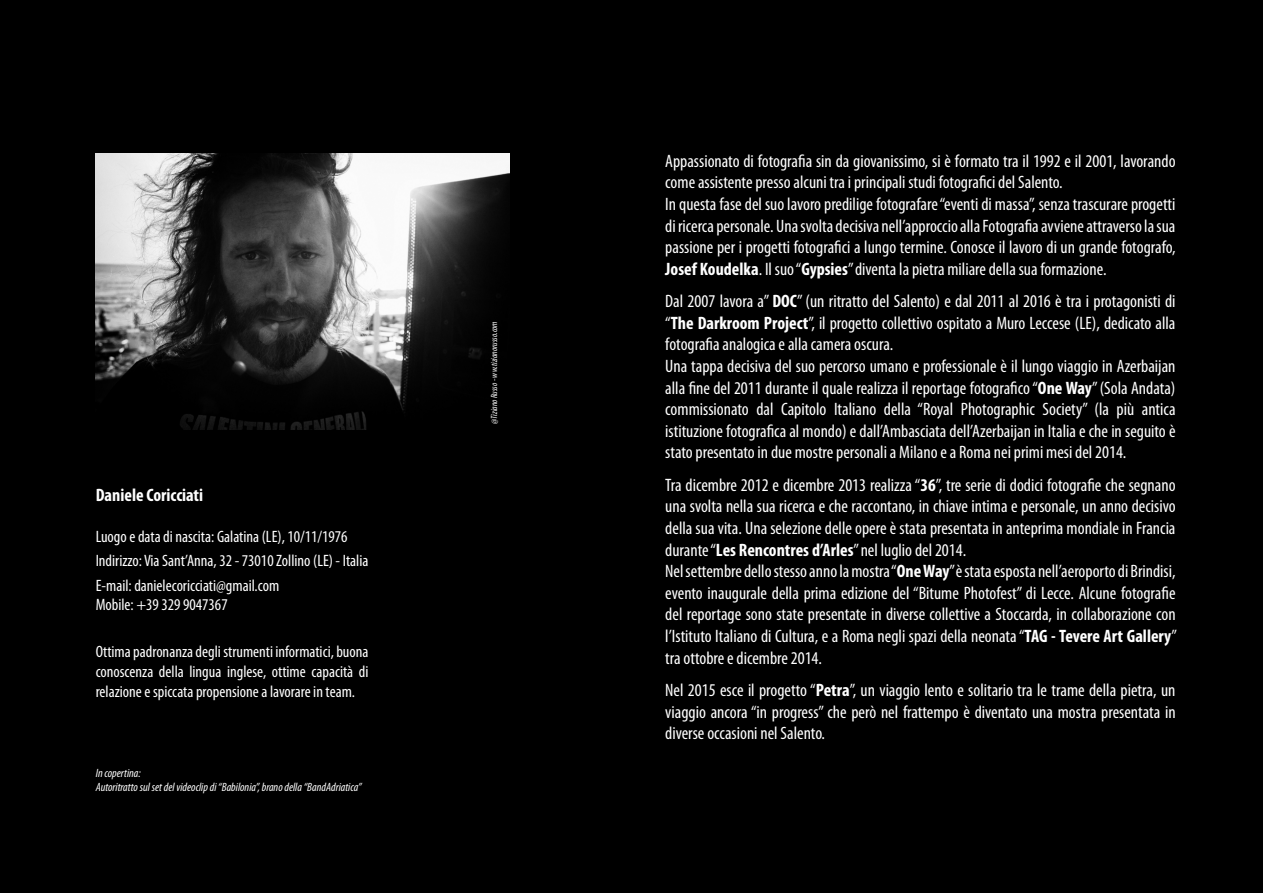
<style>
.page{position:relative;width:1263px;height:893px;background:#000}
.page>*{position:absolute;margin:0;border:0;box-sizing:border-box;transform-origin:0 0}
.t1{font:condensed 18px/21.6px "Myriad Pro";color:#fff}
.t2{font:700 condensed 18px "Myriad Pro";color:#fff}
.t3{font:condensed 16.5px/24.3px "Myriad Pro";color:#fff}
.t4{font:italic condensed 12px/14.4px "Myriad Pro";color:#fff}
.t5{font:italic condensed 9px "Myriad Pro";color:#fff}
.s1{font-weight:700}
</style>
<div class="page">
<img style="left:96px;top:153px;width:413px;height:276px">
<p class="t2" style="left:96px;top:483px;width:109px">Daniele Coricciati</p>
<p class="t3" style="left:96px;top:524px;width:274px">Luogo e data di nascita: Galatina (LE), 10/11/1976<br>Indirizzo: Via Sant’Anna, 32 - 73010 Zollino (LE) - Italia<br>E-mail: danielecoricciati@gmail.com</p>
<p class="t3" style="left:96px;top:593px;width:134px">Mobile: +39 329 9047367</p>
<p class="t3" style="left:96px;top:642px;width:274px;line-height:19.8px;text-align:justify">Ottima padronanza degli strumenti informatici, buona conoscenza della lingua inglese, ottime capacità di relazione e spiccata propensione a lavorare in team.</p>
<p class="t4" style="left:96px;top:765px;width:267px">In copertina:<br>Autoritratto sul set del videoclip di “Babilonia”, brano della “BandAdriatica”</p>
<p class="t5" style="left:489px;top:424px;width:104px;rotate:-90deg">@Tiziano Russo - ww.tizianorusso.com</p>
<p class="t1" style="left:665px;top:150px;width:512px">Appassionato di fotografia sin da giovanissimo, si è formato tra il 1992 e il 2001, lavorando come assistente presso alcuni tra i principali studi fotografici del Salento.<br>In questa fase del suo lavoro predilige fotografare “eventi di massa”, senza trascurare progetti di ricerca personale. Una svolta decisiva nell’approccio alla Fotografia avviene attraverso la sua passione per i progetti fotografici a lungo termine. Conosce il lavoro di un grande fotografo, <span class="s1">Josef Koudelka</span>. Il suo “<span class="s1">Gypsies</span>” diventa la pietra miliare della sua formazione.</p>
<p class="t1" style="left:665px;top:290px;width:512px">Dal 2007 lavora a” <span class="s1">DOC</span>” (un ritratto del Salento) e dal 2011 al 2016 è tra i protagonisti di “<span class="s1">The Darkroom Project</span>”, il progetto collettivo ospitato a Muro Leccese (LE), dedicato alla fotografia analogica e alla camera oscura.<br>Una tappa decisiva del suo percorso umano e professionale è il lungo viaggio in Azerbaijan alla fine del 2011 durante il quale realizza il reportage fotografico “<span class="s1">One Way</span>” (Sola Andata) commissionato dal Capitolo Italiano della “Royal Photographic Society” (la più antica istituzione fotografica al mondo) e dall’Ambasciata dell’Azerbaijan in Italia e che in seguito è stato presentato in due mostre personali a Milano e a Roma nei primi mesi del 2014.</p>
<p class="t1" style="left:665px;top:474px;width:513px">Tra dicembre 2012 e dicembre 2013 realizza “<span class="s1">36</span>”, tre serie di dodici fotografie che segnano una svolta nella sua ricerca e che raccontano, in chiave intima e personale, un anno decisivo della sua vita. Una selezione delle opere è stata presentata in anteprima mondiale in Francia durante “<span class="s1">Les Rencontres d’Arles</span>” nel luglio del 2014.<br>Nel settembre dello stesso anno la mostra “<span class="s1">One Way</span>” è stata esposta nell’aeroporto di Brindisi, evento inaugurale della prima edizione del “Bitume Photofest” di Lecce. Alcune fotografie del reportage sono state presentate in diverse collettive a Stoccarda, in collaborazione con l’Istituto Italiano di Cultura, e a Roma negli spazi della neonata “<span class="s1">TAG - Tevere Art Gallery</span>” tra ottobre e dicembre 2014.</p>
<p class="t1" style="left:665px;top:679px;width:512px;text-align:justify">Nel 2015 esce il progetto “<span class="s1">Petra</span>”, un viaggio lento e solitario tra le trame della pietra, un viaggio ancora “in progress” che però nel frattempo è diventato una mostra presentata in diverse occasioni nel Salento.</p>
</div>
